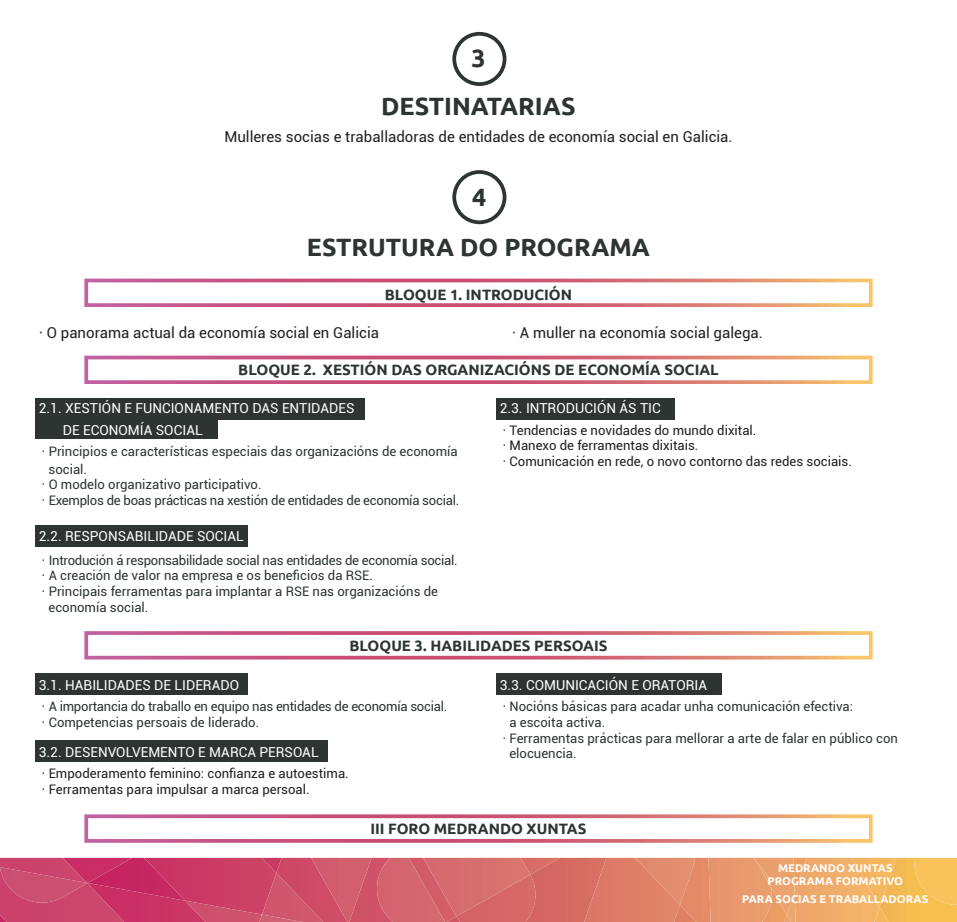
<style>
.page{position:relative;width:957px;height:922px;background:#fff}
.page>*{position:absolute;margin:0;border:0;box-sizing:border-box;transform-origin:0 0}
.t1{font:700 25px/47.9px "Ubuntu";color:#2d3432;text-align:center}
.t2{font:15px "Roboto";color:#231f20}
.t3{font:700 15px "Ubuntu";color:#2d3432}
.t4{font:13.75px/21.2px "Roboto";color:#fff}
.t5{font:13.12px/17.5px "Roboto";color:#2d3432}
.t6{font:13.12px/15.8px "Roboto";letter-spacing:-.02em;color:#2d3432}
.t7{font:13.12px/15.8px "Roboto";color:#231f20}
.t8{font:700 11.25px/13.5px "Ubuntu";color:#fff;text-align:center}
</style>
<div class="page">
<svg style="left:560px;top:857px;width:397px;height:64px;background:#e7995a"></svg>
<svg style="left:914px;top:857px;width:43px;height:47px;background:#f8c25c"></svg>
<svg style="left:0;top:857px;width:560px;height:64px;background:#cf526c"></svg>
<svg style="left:584px;top:857px;width:312px;height:64px;background:#e7996a"></svg>
<div style="left:496px;top:398px;width:178px;height:21px;background:#2d3432"></div>
<div style="left:35px;top:525px;width:213px;height:21px;background:#2d3432"></div>
<div style="left:35px;top:673px;width:213px;height:21px;background:#2d3432"></div>
<div style="left:35px;top:740px;width:293px;height:21px;background:#2d3432"></div>
<div style="left:496px;top:673px;width:226px;height:21px;background:#2d3432"></div>
<div style="left:35px;top:399px;width:330px;height:21px;background:#2d3432"></div>
<div style="left:35px;top:409px;width:183px;height:30px;background:#2d3432"></div>
<div style="left:452px;top:170px;width:54px;height:54px;border:4px solid #2d3432;border-radius:50%"></div>
<div style="left:84px;top:278px;width:788px;height:29px;border:4px solid #fff"></div>
<div style="left:84px;top:355px;width:788px;height:29px;border:4px solid #fff"></div>
<div style="left:84px;top:631px;width:788px;height:28px;border:4px solid #fff"></div>
<div style="left:84px;top:814px;width:788px;height:28px;border:4px solid #fff"></div>
<div style="left:452px;top:32px;width:54px;height:54px;border:4px solid #2d3432;border-radius:50%"></div>
<h1 class="t1" style="left:381px;top:34px;width:196px">3<br>DESTINATARIAS</h1>
<p class="t2" style="left:224px;top:126px;width:510px">Mulleres socias e traballadoras de entidades de economía social en Galicia.</p>
<h1 class="t1" style="left:472px;top:173px;width:16px">4</h1>
<h1 class="t1" style="left:307px;top:223px;width:344px">ESTRUTURA DO PROGRAMA</h1>
<p class="t3" style="left:385px;top:285px;width:189px">BLOQUE 1. INTRODUCIÓN</p>
<p class="t2" style="left:39px;top:322px;width:341px">· O panorama actual da economía social en Galicia</p>
<p class="t2" style="left:512px;top:322px;width:252px">· A muller na economía social galega.</p>
<p class="t3" style="left:238px;top:360px;width:482px">BLOQUE 2. XESTIÓN DAS ORGANIZACIÓNS DE ECONOMÍA SOCIAL</p>
<p class="t4" style="left:63px;top:397px;width:293px;text-indent:-24px">2.1. XESTIÓN E FUNCIONAMENTO DAS ENTIDADES<br>DE ECONOMÍA SOCIAL</p>
<p class="t5" style="left:49px;top:442px;width:411px;text-indent:-7px">· Principios e características especiais das organizacións de economía social.</p>
<p class="t6" style="left:42px;top:476px;width:419px">· O modelo organizativo participativo.<br>· Exemplos de boas prácticas na xestión de entidades de economía social.</p>
<p class="t4" style="left:39px;top:525px;width:206px">2.2. RESPONSABILIDADE SOCIAL</p>
<p class="t6" style="left:42px;top:551px;width:417px">· Introdución á responsabilidade social nas entidades de economía social.</p>
<p class="t5" style="left:42px;top:566px;width:332px">· A creación de valor na empresa e os beneficios da RSE.</p>
<p class="t5" style="left:42px;top:582px;width:398px">· Principais ferramentas para implantar a RSE nas organizacións de</p>
<p class="t5" style="left:49px;top:598px;width:101px">economía social.</p>
<p class="t4" style="left:500px;top:397px;width:162px">2.3. INTRODUCIÓN ÁS TIC</p>
<p class="t7" style="left:503px;top:421px;width:350px">· Tendencias e novidades do mundo dixital.<br>· Manexo de ferramentas dixitais.<br>· Comunicación en rede, o novo contorno das redes sociais.</p>
<p class="t3" style="left:349px;top:636px;width:260px">BLOQUE 3. HABILIDADES PERSOAIS</p>
<p class="t4" style="left:39px;top:673px;width:202px">3.1. HABILIDADES DE LIDERADO</p>
<p class="t6" style="left:42px;top:697px;width:407px">· A importancia do traballo en equipo nas entidades de economía social. · Competencias persoais de liderado.</p>
<p class="t4" style="left:39px;top:740px;width:281px">3.2. DESENVOLVEMENTO E MARCA PERSOAL</p>
<p class="t7" style="left:42px;top:764px;width:308px">· Empoderamento feminino: confianza e autoestima. · Ferramentas para impulsar a marca persoal.</p>
<p class="t4" style="left:500px;top:673px;width:209px">3.3. COMUNICACIÓN E ORATORIA</p>
<p class="t5" style="left:503px;top:697px;width:352px">· Nocións básicas para acadar unha comunicación efectiva:</p>
<p class="t5" style="left:509px;top:712px;width:97px">a escoita activa.</p>
<p class="t5" style="left:503px;top:728px;width:396px">· Ferramentas prácticas para mellorar a arte de falar en público con</p>
<p class="t5" style="left:509px;top:744px;width:69px">elocuencia.</p>
<p class="t3" style="left:370px;top:819px;width:217px">III FORO MEDRANDO XUNTAS</p>
<p class="t8" style="left:767px;top:860px;width:137px">MEDRANDO XUNTAS<br>PROGRAMA FORMATIVO</p>
<p class="t8" style="left:742px;top:891px;width:188px">PARA SOCIAS E TRABALLADORAS</p>
</div>
